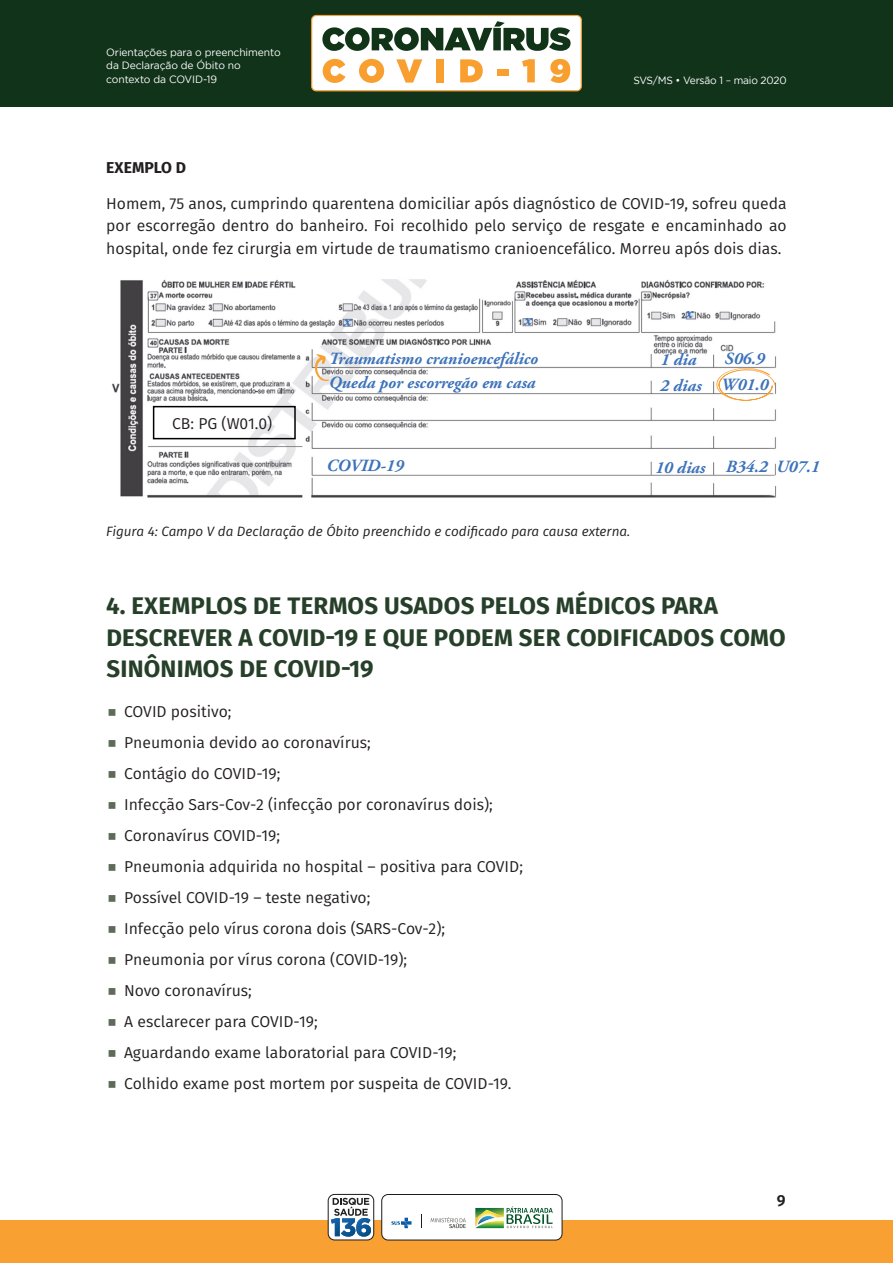
<style>
.page{position:relative;width:893px;height:1263px;background:#fff}
.page>*{position:absolute;margin:0;border:0;box-sizing:border-box;transform-origin:0 0}
.subtitulo_1_1_linha{font:700 24px/31.5px "Fira Sans";letter-spacing:.01em;color:#263f29}
.t1{font:italic 700 17.1px "Adobe Garamond Pro";color:#3d73ba}
.t2{font:600 15.9px "Fira Sans";color:#231f20}
.TEXTO_MIOLO{font:15.75px/22.5px "Fira Sans";color:#231f20;text-align:justify}
.TEXTO_MIOLO-2{font:700 15.75px "Fira Sans";color:#231f20}
.TEXTO_MIOLO-3{font:italic 13.5px "Fira Sans";color:#231f20}
.t3{font:10.5px/13.5px "Gotham";letter-spacing:-.01em;color:#fff}
</style>
<div class="page">
<div style="left:0;top:0;width:893px;height:106px;background:#11331a"></div>
<svg style="left:311px;top:15px;width:271px;height:76px"></svg>
<div style="left:0;top:1220px;width:893px;height:43px;background:#f9a032"></div>
<div style="left:382px;top:1194px;width:180px;height:46px;background:#fff;border-radius:6px"></div>
<div style="left:382px;top:1194px;width:180px;height:46px;border:1px solid #1c1c1c;border-radius:6px"></div>
<svg style="left:328px;top:1194px;width:46px;height:46px"></svg>
<div style="left:328px;top:1194px;width:46px;height:46px;border:1px solid #1c1c1c;border-radius:6px"></div>
<svg style="left:391px;top:1218px;width:21px;height:10px"></svg>
<svg style="left:431px;top:1217px;width:35px;height:11px"></svg>
<svg style="left:475px;top:1206px;width:78px;height:22px"></svg>
<svg style="left:421px;top:1214px;width:1px;height:14px"></svg>
<svg style="left:331px;top:1198px;width:40px;height:38px"></svg>
<img style="left:112px;top:279px;width:664px;height:219px">
<svg style="left:715px;top:367px;width:60px;height:34px"></svg>
<svg style="left:314px;top:354px;width:15px;height:27px"></svg>
<div style="left:153px;top:406px;width:143px;height:33px;border:2px solid #000"></div>
<p class="t3" style="left:106px;top:45px;width:176px">Orientações para o preenchimento da Declaração de Óbito no contexto da COVID-19</p>
<p class="t3" style="left:633px;top:73px;width:155px">SVS/MS • Versão 1 – maio 2020</p>
<p class="TEXTO_MIOLO-2" style="left:106px;top:155px;width:81px">EXEMPLO D</p>
<p class="TEXTO_MIOLO" style="left:106px;top:192px;width:682px">Homem, 75 anos, cumprindo quarentena domiciliar após diagnóstico de COVID-19, sofreu queda por escorregão dentro do banheiro. Foi recolhido pelo serviço de resgate e encaminhado ao hospital, onde fez cirurgia em virtude de traumatismo cranioencefálico. Morreu após dois dias.</p>
<p class="t1" style="left:343px;top:311px;width:9px">x</p>
<p class="t1" style="left:524px;top:309px;width:9px">x</p>
<p class="TEXTO_MIOLO" style="left:172px;top:412px;width:102px">CB: PG (W01.0)</p>
<p class="t1" style="left:329px;top:349px;width:211px">Traumatismo cranioencefálico</p>
<p class="t1" style="left:329px;top:372px;width:208px">Queda por escorregão em casa</p>
<p class="t1" style="left:327px;top:456px;width:79px">COVID-19</p>
<p class="TEXTO_MIOLO-3" style="left:106px;top:521px;width:525px">Figura 4: Campo V da Declaração de Óbito preenchido e codificado para causa externa.</p>
<p class="t1" style="left:685px;top:302px;width:9px">x</p>
<p class="t1" style="left:661px;top:350px;width:37px">1 dia</p>
<p class="t1" style="left:660px;top:375px;width:43px">2 dias</p>
<p class="t1" style="left:725px;top:349px;width:42px">S06.9</p>
<p class="t1" style="left:721px;top:375px;width:49px">W01.0</p>
<p class="t1" style="left:655px;top:457px;width:52px">10 dias</p>
<p class="t1" style="left:726px;top:457px;width:95px">B34.2 U07.1</p>
<p class="subtitulo_1_1_linha" style="left:106px;top:588px;width:681px">4. EXEMPLOS DE TERMOS USADOS PELOS MÉDICOS PARA<br>DESCREVER A COVID-19 E QUE PODEM SER CODIFICADOS COMO<br>SINÔNIMOS DE COVID-19</p>
<p class="TEXTO_MIOLO" style="left:124px;top:700px;width:109px">COVID positivo;</p>
<p class="TEXTO_MIOLO" style="left:124px;top:731px;width:248px">Pneumonia devido ao coronavírus;</p>
<p class="TEXTO_MIOLO" style="left:124px;top:762px;width:158px">Contágio do COVID-19;</p>
<p class="TEXTO_MIOLO" style="left:124px;top:793px;width:370px">Infecção Sars-Cov-2 (infecção por coronavírus dois);</p>
<p class="TEXTO_MIOLO" style="left:124px;top:824px;width:157px">Coronavírus COVID-19;</p>
<p class="TEXTO_MIOLO" style="left:124px;top:855px;width:400px">Pneumonia adquirida no hospital – positiva para COVID;</p>
<p class="TEXTO_MIOLO" style="left:124px;top:886px;width:248px">Possível COVID-19 – teste negativo;</p>
<p class="TEXTO_MIOLO" style="left:124px;top:917px;width:322px">Infecção pelo vírus corona dois (SARS-Cov-2);</p>
<p class="TEXTO_MIOLO" style="left:124px;top:948px;width:285px">Pneumonia por vírus corona (COVID-19);</p>
<p class="TEXTO_MIOLO" style="left:124px;top:979px;width:129px">Novo coronavírus;</p>
<p class="TEXTO_MIOLO" style="left:124px;top:1010px;width:195px">A esclarecer para COVID-19;</p>
<p class="TEXTO_MIOLO" style="left:124px;top:1041px;width:334px">Aguardando exame laboratorial para COVID-19;</p>
<p class="TEXTO_MIOLO" style="left:124px;top:1072px;width:389px">Colhido exame post mortem por suspeita de COVID-19.</p>
<p class="t2" style="left:777px;top:1187px;width:10px">9</p>
</div>
